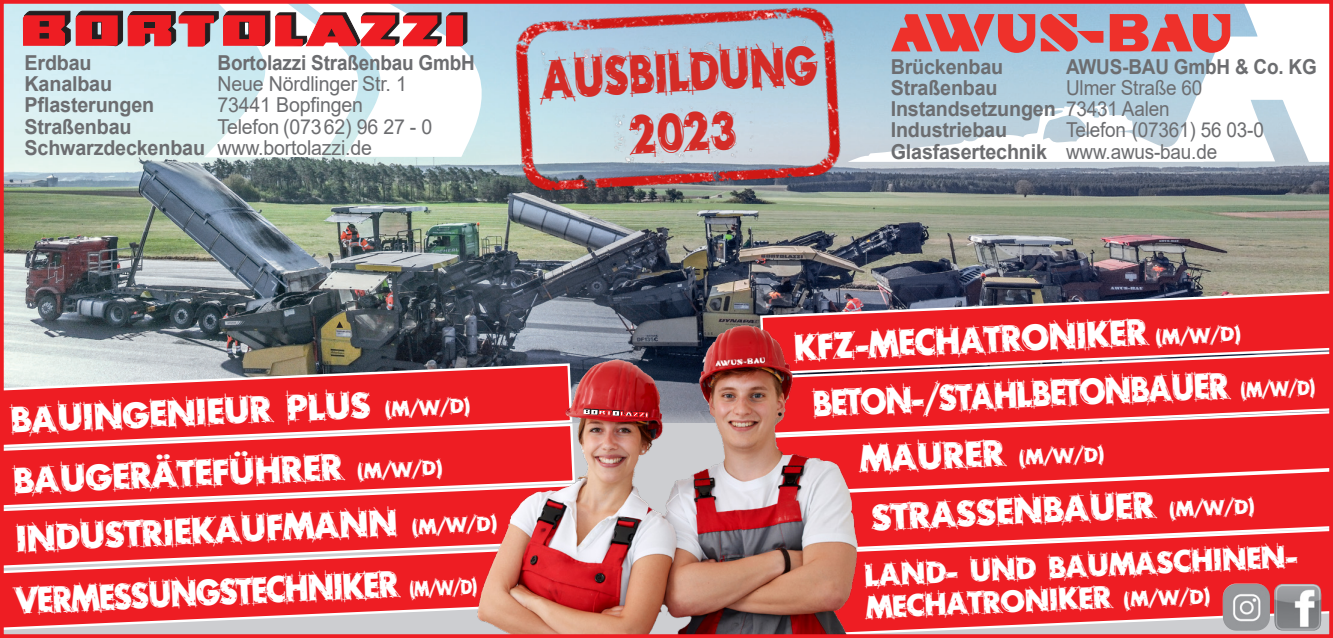
<style>
.page{position:relative;width:1333px;height:638px;background:#fff}
.page>*{position:absolute;margin:0;border:0;box-sizing:border-box;transform-origin:0 0}
.t1{font:53.25px "DF Drafted";color:#d42c27;scale:.8 1}
.t2{font:35.5px "DF Drafted";color:#fff}
.t3{font:35.5px "DF Drafted";color:#fff;scale:.9 1}
.t4{font:35.5px "DF Drafted";color:#fff;scale:.95 1}
.t5{font:30px "DF Drafted";color:#fff}
.t6{font:700 20.5px "Arial";letter-spacing:-.01em;color:#6c6d70;scale:.96 1}
.t7{font:20.5px "Arial";letter-spacing:-.01em;color:#6c6d70;scale:.95 1}
.t8{font:20.5px "Arial";letter-spacing:-.01em;color:#6c6d70;scale:.92 1}
.t9{font:700 20.5px "Arial";letter-spacing:-.01em;color:#6c6d70;scale:.92 1}
.t10{font:20px "DF Drafted";color:#fff}
.t11{font:20px "DF Drafted";color:#fff;scale:.84 1}
.s1{font-size:20px}
</style>
<div class="page">
<img style="left:6px;top:6px;width:1320px;height:356px">
<svg style="left:886px;top:6px;width:440px;height:156px"></svg>
<svg style="left:382px;top:6px;width:88px;height:151px"></svg>
<svg style="left:118px;top:6px;width:264px;height:151px"></svg>
<svg style="left:6px;top:362px;width:232px;height:60px;background:#e6696c"></svg>
<svg style="left:6px;top:422px;width:232px;height:60px;background:#ee3238"></svg>
<svg style="left:6px;top:482px;width:232px;height:62px;background:#ee3137"></svg>
<div style="left:919px;top:376px;width:407px;height:33px;background:#ee1d23"></div>
<svg style="left:919px;top:409px;width:407px;height:58px;background:#ee3035"></svg>
<svg style="left:919px;top:467px;width:407px;height:57px;background:#ef2b31"></svg>
<svg style="left:758px;top:289px;width:568px;height:87px;background:#cc3b43"></svg>
<svg style="left:919px;top:524px;width:407px;height:108px;background:#eb393f"></svg>
<svg style="left:1109px;top:14px;width:121px;height:39px;background:#d46569"></svg>
<svg style="left:891px;top:14px;width:212px;height:39px;background:#cb6e75"></svg>
<svg style="left:23px;top:10px;width:444px;height:42px;background:#c5656a"></svg>
<img style="left:470px;top:6px;width:416px;height:264px">
<img style="left:1222px;top:583px;width:33px;height:46px">
<img style="left:1273px;top:584px;width:48px;height:46px">
<svg style="left:6px;top:544px;width:232px;height:88px;background:#eb4449"></svg>
<img style="left:238px;top:317px;width:681px;height:315px">
<div style="left:0;top:0;width:1332px;height:638px;border:5px solid #ee1d23"></div>
<img style="left:712px;top:352px;width:71px;height:37px">
<svg style="left:583px;top:409px;width:65px;height:10px"></svg>
<p class="t6" style="left:25px;top:48px;width:71px">Erdbau</p>
<p class="t6" style="left:25px;top:69px;width:93px">Kanalbau</p>
<p class="t6" style="left:25px;top:91px;width:136px">Pflasterungen</p>
<p class="t6" style="left:25px;top:112px;width:113px">Straßenbau</p>
<p class="t6" style="left:25px;top:133px;width:189px">Schwarzdeckenbau</p>
<p class="t9" style="left:217px;top:48px;width:281px">Bortolazzi Straßenbau GmbH</p>
<p class="t7" style="left:217px;top:70px;width:201px">Neue Nördlinger Str. 1</p>
<p class="t7" style="left:217px;top:91px;width:154px">73441 Bopfingen</p>
<p class="t7" style="left:217px;top:112px;width:228px">Telefon (07362) 96 27 - 0</p>
<p class="t7" style="left:217px;top:133px;width:164px">www.bortolazzi.de</p>
<p class="t1" style="left:540px;top:47px;width:346px;rotate:-3deg">Ausbildung</p>
<p class="t1" style="left:628px;top:103px;width:133px;rotate:-3deg">2023</p>
<p class="t6" style="left:890px;top:52px;width:119px">Brückenbau</p>
<p class="t6" style="left:890px;top:73px;width:113px">Straßenbau</p>
<p class="t6" style="left:890px;top:94px;width:173px">Instandsetzungen</p>
<p class="t6" style="left:890px;top:116px;width:123px">Industriebau</p>
<p class="t6" style="left:890px;top:137px;width:164px">Glasfasertechnik</p>
<p class="t9" style="left:1066px;top:52px;width:274px">AWUS-BAU GmbH &amp; Co. KG</p>
<p class="t8" style="left:1066px;top:74px;width:150px">Ulmer Straße 60</p>
<p class="t8" style="left:1066px;top:95px;width:114px">73431 Aalen</p>
<p class="t8" style="left:1066px;top:116px;width:216px">Telefon (07361) 56 03-0</p>
<p class="t8" style="left:1066px;top:137px;width:166px">www.awus-bau.de</p>
<p class="t2" style="left:9px;top:397px;width:362px;rotate:-2deg">Bauingenieur plus</p>
<p class="t10" style="left:384px;top:397px;width:87px;rotate:-3deg">(M/W/D)</p>
<p class="t2" style="left:12px;top:458px;width:331px;rotate:-2deg">Baugeräteführer</p>
<p class="t10" style="left:356px;top:459px;width:87px;rotate:-3deg">(M/W/D)</p>
<p class="t2" style="left:15px;top:515px;width:383px;rotate:-2deg">Industriekaufmann</p>
<p class="t10" style="left:411px;top:515px;width:87px;rotate:-3deg">(M/W/D)</p>
<p class="t3" style="left:15px;top:581px;width:427px;rotate:-3deg">Vermessungstechniker</p>
<p class="t11" style="left:409px;top:576px;width:82px;rotate:-2deg">(M/W/D)</p>
<p class="t4" style="left:793px;top:327px;width:472px;rotate:-3deg">KFZ-Mechatroniker <span class="s1">(M/W/D)</span></p>
<p class="t3" style="left:811px;top:383px;width:560px;rotate:-3deg">Beton-/Stahlbetonbauer <span class="s1">(M/W/D)</span></p>
<p class="t2" style="left:859px;top:437px;width:146px;rotate:-2deg">maurer</p>
<p class="t10" style="left:1018px;top:445px;width:87px;rotate:-3deg">(M/W/D)</p>
<p class="t2" style="left:871px;top:494px;width:285px;rotate:-2deg">strassenbauer</p>
<p class="t10" style="left:1168px;top:497px;width:87px;rotate:-3deg">(M/W/D)</p>
<p class="t5" style="left:863px;top:559px;width:437px;rotate:-3deg">Land- und Baumaschinen-</p>
<p class="t5" style="left:864px;top:590px;width:346px;rotate:-3deg">mechatroniker <span class="s1">(m/w/d)</span></p>
</div>
